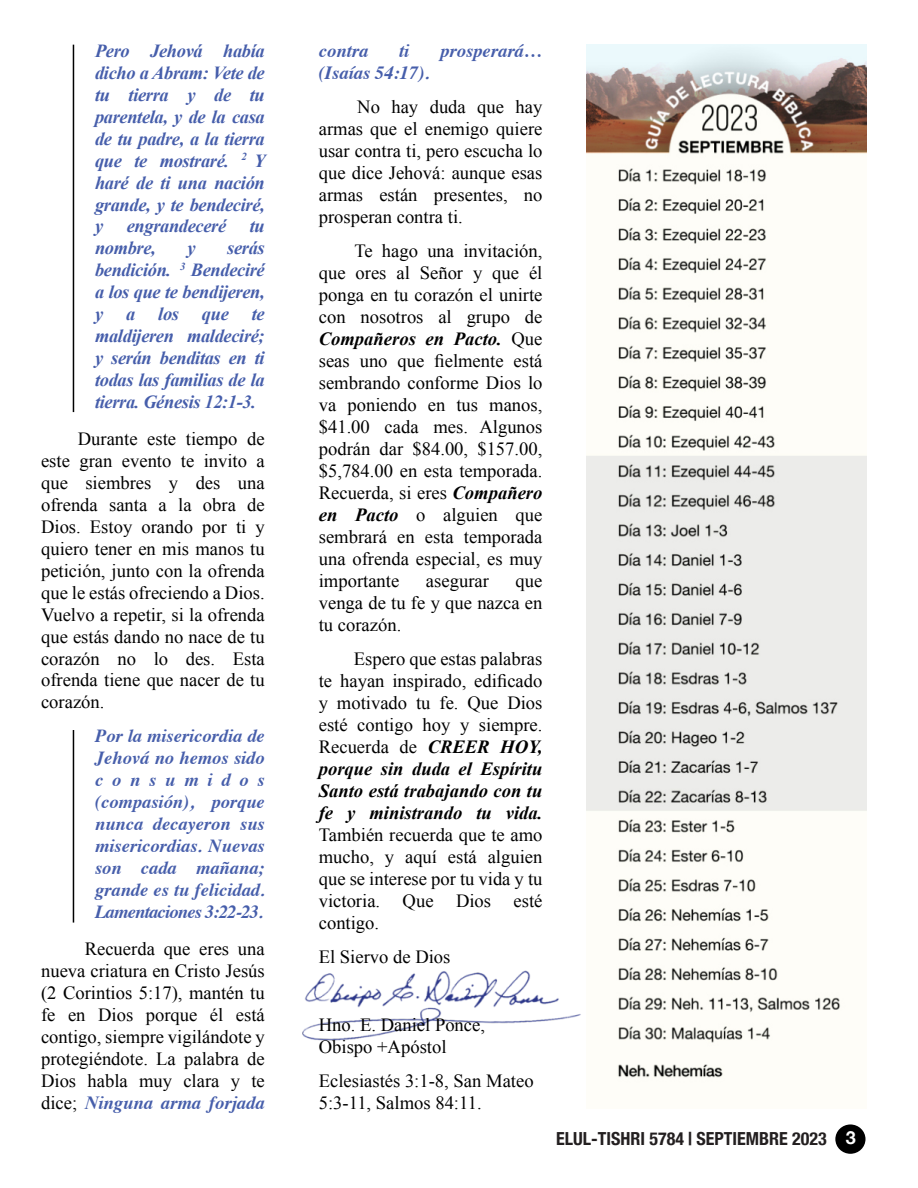
<style>
.page{position:relative;width:918px;height:1188px;background:#fff}
.page>*{position:absolute;margin:0;border:0;box-sizing:border-box;transform-origin:0 0}
.t1{font:18.6px/22px "Times New Roman";color:#000;text-align:justify}
.t2{font:italic 700 18.6px "Times";color:#465eab}
.t3{font:italic 700 18.45px/21.9px "Times New Roman";letter-spacing:-.02em;color:#465eab;text-align:justify}
.t4{font:italic 700 18.45px/21.9px "Times";color:#465eab;text-align:justify}
.t5{font:700 condensed 18px "Helvetica Neue";color:#231f20}
.s1{font-size:18.6px}
.s2{font-family:"Times New Roman";font-weight:400;font-style:normal;color:#000}
.s3{font-family:"Times New Roman"}
.s4{font-weight:700;font-style:italic}
.s5{font-stretch:normal;color:#fff}
</style>
<div class="page">
<div style="left:835px;top:1124px;width:31px;height:30px;background:#000;border-radius:50%"></div>
<img style="left:302px;top:970px;width:279px;height:71px">
<img style="left:586px;top:44px;width:280px;height:1034px">
<hr style="left:73px;top:45px;width:1px;height:367px;background:#000">
<hr style="left:73px;top:730px;width:1px;height:193px;background:#000">
<p class="t3" style="left:95px;top:42px;width:172px">Pero Jehová había dicho a Abram: Vete de tu tierra y de tu parentela, y de la casa de tu padre, a la tierra que te mostraré. <sup>2</sup> Y haré de ti una nación grande, y te bendeciré, y</p>
<p class="t3" style="left:127px;top:217px;width:101px">engrandeceré</p>
<p class="t3" style="left:250px;top:217px;width:17px">tu</p>
<p class="t3" style="left:95px;top:239px;width:62px">nombre,</p>
<p class="t3" style="left:188px;top:239px;width:10px">y</p>
<p class="t3" style="left:95px;top:239px;width:171px;text-indent:132px">serás bendición. <sup>3</sup> Bendeciré a los que te bendĳeren, y a los que te maldĳeren maldeciré; y serán benditas en ti todas las familias de la tierra. Génesis 12:1-3<span class="s1">.</span></p>
<p class="t1" style="left:41px;top:430px;width:225px;text-indent:37px">Durante este tiempo de este gran evento te invito a que siembres y des una ofrenda santa a la obra de Dios. Estoy orando por ti y quiero tener en mis manos tu petición, junto con la ofrenda que le estás ofreciendo a Dios.<br>Vuelvo a repetir, si la ofrenda que estás dando no nace de tu corazón no lo des. Esta ofrenda tiene que nacer de tu corazón.</p>
<p class="t4" style="left:95px;top:727px;width:171px">Por la misericordia de Jehová no hemos sido consumidos (compasión), porque nunca decayeron sus misericordias. Nuevas son cada mañana; grande es tu felicidad.<br>Lamentaciones 3:22-23.</p>
<p class="t1" style="left:41px;top:940px;width:225px;text-indent:44px">Recuerda que eres una nueva criatura en Cristo Jesús (2 Corintios 5:17), mantén tu fe en Dios porque él está contigo, siempre vigilándote y protegiéndote. La palabra de Dios habla muy clara y te</p>
<p class="t2" style="left:41px;top:1095px;width:225px"><span class="s2">dice;</span> <span class="s3">N</span>inguna arma forjada</p>
<p class="t2" style="left:319px;top:43px;width:51px">contra</p>
<p class="t2" style="left:399px;top:43px;width:12px">ti</p>
<p class="t2" style="left:440px;top:43px;width:104px">prosperará…</p>
<p class="t2" style="left:319px;top:65px;width:112px">(Isaías 54:17).</p>
<p class="t1" style="left:319px;top:98px;width:225px;text-indent:38px">No hay duda que hay armas que el enemigo quiere usar contra ti, pero escucha lo que dice Jehová: aunque esas armas están presentes, no prosperan contra ti.</p>
<p class="t1" style="left:319px;top:242px;width:225px;text-indent:36px">Te hago una invitación, que ores al Señor y que él ponga en tu corazón el unirte con nosotros al grupo de <span class="s4">Compañeros en Pacto.</span> Que seas uno que fielmente está sembrando conforme Dios lo va poniendo en tus manos, $41.00 cada mes. Algunos podrán dar $84.00, $157.00, $5,784.00 en esta temporada.<br>Recuerda, si eres <span class="s4">Compañero en Pacto</span> o alguien que sembrará en esta temporada una ofrenda especial, es muy importante</p>
<p class="t1" style="left:319px;top:571px;width:225px;text-indent:197px">que venga de tu fe y que nazca en tu corazón.</p>
<p class="t1" style="left:319px;top:649px;width:225px;text-indent:35px">Espero que estas palabras te hayan inspirado, edificado y motivado tu fe. Que Dios esté contigo hoy y siempre.<br>Recuerda de <span class="s4">CREER HOY, porque sin duda el Espíritu Santo está trabajando con tu fe y ministrando tu vida.</span></p>
<p class="t1" style="left:319px;top:825px;width:225px">También recuerda que te amo mucho, y aquí está alguien que se interese por tu vida y tu victoria. Que Dios esté contigo.</p>
<p class="t1" style="left:319px;top:947px;width:133px">El Siervo de Dios</p>
<p class="t1" style="left:426px;top:571px;width:64px">asegurar</p>
<p class="t1" style="left:319px;top:1015px;width:168px">Hno. E. Daniel Ponce,<br>Obispo +Apóstol</p>
<p class="t1" style="left:319px;top:1071px;width:216px">Eclesiastés 3:1-8, San Mateo<br>5:3-11, Salmos 84:11.</p>
<p class="t5" style="left:556px;top:1128px;width:301px">ELUL-TISHRI 5784 | SEPTIEMBRE 2023 <span class="s5">3</span></p>
</div>
